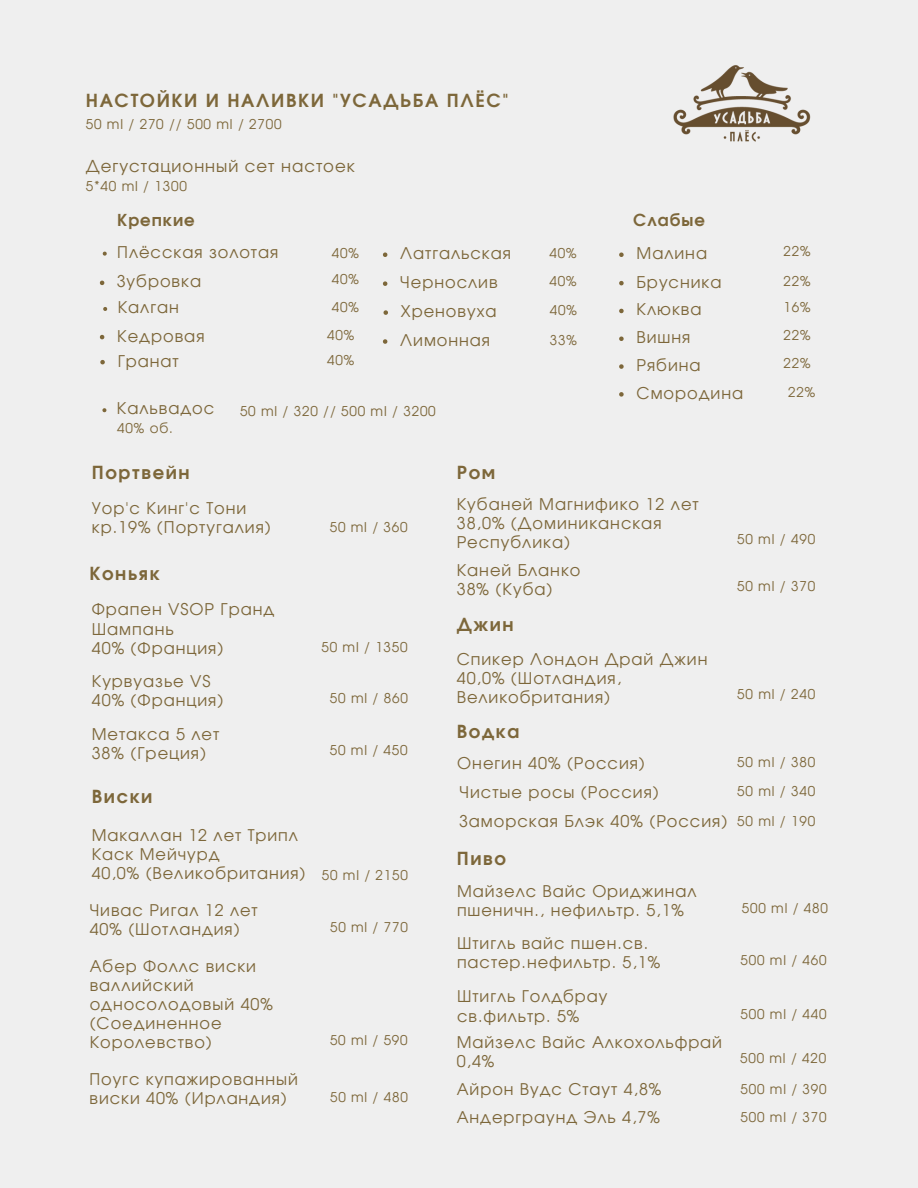
<style>
.page{position:relative;width:918px;height:1188px;background:#efefef}
.page>*{position:absolute;margin:0;border:0;box-sizing:border-box;transform-origin:0 0}
.t1{font:700 18px "Evolventa";letter-spacing:.09em;color:#7d673a}
.t2{font:16.5px "Evolventa";letter-spacing:.06em;color:#7d673a}
.t3{font:700 16.5px "Evolventa";letter-spacing:.06em;color:#7d673a}
.t4{font:16.2px/19.2px "Evolventa";letter-spacing:.06em;color:#7d673a}
.t5{font:13.5px "Evolventa";letter-spacing:.06em;color:#7d673a}
</style>
<div class="page">
<img style="left:673px;top:65px;width:138px;height:77px">
<svg style="left:103px;top:252px;width:4px;height:4px"></svg>
<svg style="left:100px;top:281px;width:4px;height:4px"></svg>
<svg style="left:103px;top:307px;width:4px;height:4px"></svg>
<svg style="left:100px;top:335px;width:4px;height:4px"></svg>
<svg style="left:100px;top:360px;width:5px;height:4px"></svg>
<svg style="left:102px;top:408px;width:4px;height:4px"></svg>
<svg style="left:383px;top:253px;width:4px;height:4px"></svg>
<svg style="left:383px;top:281px;width:4px;height:5px"></svg>
<svg style="left:384px;top:310px;width:4px;height:5px"></svg>
<svg style="left:383px;top:339px;width:4px;height:5px"></svg>
<svg style="left:619px;top:253px;width:5px;height:4px"></svg>
<svg style="left:619px;top:281px;width:5px;height:4px"></svg>
<svg style="left:619px;top:309px;width:5px;height:4px"></svg>
<svg style="left:619px;top:337px;width:5px;height:4px"></svg>
<svg style="left:619px;top:364px;width:5px;height:5px"></svg>
<svg style="left:619px;top:392px;width:5px;height:5px"></svg>
<p class="t1" style="left:86px;top:93px;width:424px">НАСТОЙКИ И НАЛИВКИ "УСАДЬБА ПЛЁС"</p>
<p class="t5" style="left:86px;top:119px;width:197px">50 ml / 270 // 500 ml / 2700</p>
<h4 class="t2" style="left:86px;top:159px;width:271px">Дегустационный сет настоек</h4>
<p class="t5" style="left:86px;top:180px;width:103px">5*40 ml / 1300</p>
<p class="t3" style="left:117px;top:213px;width:79px">Крепкие</p>
<h4 class="t4" style="left:117px;top:243px;width:163px">Плёсская золотая</h4>
<h2 class="t4" style="left:117px;top:273px;width:85px">Зубровка</h2>
<h4 class="t4" style="left:118px;top:299px;width:63px">Калган</h4>
<h4 class="t4" style="left:117px;top:327px;width:89px">Кедровая</h4>
<p class="t4" style="left:118px;top:352px;width:63px">Гранат</p>
<h4 class="t4" style="left:117px;top:400px;width:99px">Кальвадос</h4>
<h4 class="t4" style="left:400px;top:245px;width:112px">Латгальская</h4>
<p class="t4" style="left:400px;top:274px;width:99px">Чернослив</p>
<h2 class="t4" style="left:401px;top:303px;width:97px">Хреновуха</h2>
<h4 class="t4" style="left:400px;top:332px;width:91px">Лимонная</h4>
<p class="t5" style="left:332px;top:247px;width:29px">40%</p>
<p class="t5" style="left:549px;top:247px;width:29px">40%</p>
<h4 class="t5" style="left:332px;top:273px;width:29px">40%</h4>
<h2 class="t5" style="left:549px;top:276px;width:29px">40%</h2>
<p class="t5" style="left:332px;top:301px;width:29px">40%</p>
<h4 class="t5" style="left:550px;top:305px;width:29px">40%</h4>
<h4 class="t5" style="left:327px;top:329px;width:29px">40%</h4>
<p class="t5" style="left:327px;top:354px;width:29px">40%</p>
<h4 class="t5" style="left:550px;top:334px;width:29px">33%</h4>
<h4 class="t5" style="left:240px;top:405px;width:197px">50 ml / 320 // 500 ml / 3200</h4>
<p class="t5" style="left:117px;top:422px;width:57px">40% об.</p>
<p class="t3" style="left:633px;top:213px;width:73px">Слабые</p>
<h4 class="t4" style="left:637px;top:245px;width:72px">Малина</h4>
<p class="t4" style="left:637px;top:273px;width:86px">Брусника</p>
<h2 class="t4" style="left:637px;top:301px;width:67px">Клюква</h2>
<h4 class="t4" style="left:637px;top:329px;width:55px">Вишня</h4>
<p class="t4" style="left:637px;top:357px;width:66px">Рябина</p>
<p class="t5" style="left:784px;top:245px;width:29px">22%</p>
<h2 class="t5" style="left:784px;top:275px;width:29px">22%</h2>
<h4 class="t5" style="left:784px;top:301px;width:29px">16%</h4>
<p class="t5" style="left:784px;top:329px;width:29px">22%</p>
<h4 class="t5" style="left:784px;top:357px;width:29px">22%</h4>
<h4 class="t4" style="left:637px;top:384px;width:108px">Смородина</h4>
<p class="t5" style="left:788px;top:386px;width:29px">22%</p>
<p class="t1" style="left:92px;top:465px;width:99px">Портвейн</p>
<h4 class="t4" style="left:92px;top:500px;width:181px">Уор'с Кинг'с Тони кр.19% (Португалия)</h4>
<p class="t1" style="left:89px;top:566px;width:72px">Коньяк</p>
<p class="t4" style="left:92px;top:601px;width:184px">Фрапен VSOP Гранд<br>Шампань<br>40% (Франция)</p>
<p class="t4" style="left:92px;top:673px;width:133px">Курвуазье VS<br>40% (Франция)</p>
<p class="t4" style="left:92px;top:725px;width:129px">Метакса 5 лет<br>38% (Греция)</p>
<p class="t1" style="left:92px;top:789px;width:62px">Виски</p>
<p class="t4" style="left:92px;top:826px;width:215px">Макаллан 12 лет Трипл<br>Каск Мейчурд<br>40,0% (Великобритания)</p>
<p class="t4" style="left:90px;top:901px;width:169px">Чивас Ригал 12 лет<br>40% (Шотландия)</p>
<p class="t4" style="left:90px;top:957px;width:185px">Абер Фоллс виски валлийский односолодовый 40% (Соединенное<br>Королевство)</p>
<p class="t4" style="left:89px;top:1070px;width:210px">Поугс купажированный виски 40% (Ирландия)</p>
<p class="t5" style="left:330px;top:522px;width:79px">50 ml / 360</p>
<p class="t5" style="left:321px;top:641px;width:88px">50 ml / 1350</p>
<p class="t5" style="left:330px;top:692px;width:79px">50 ml / 860</p>
<h2 class="t5" style="left:330px;top:744px;width:79px">50 ml / 450</h2>
<p class="t5" style="left:322px;top:869px;width:87px">50 ml / 2150</p>
<p class="t5" style="left:330px;top:921px;width:79px">50 ml / 770</p>
<p class="t5" style="left:330px;top:1034px;width:79px">50 ml / 590</p>
<h4 class="t5" style="left:330px;top:1091px;width:79px">50 ml / 480</h4>
<p class="t1" style="left:457px;top:465px;width:40px">Ром</p>
<p class="t4" style="left:457px;top:495px;width:244px">Кубаней Магнифико 12 лет<br>38,0% (Доминиканская<br>Республика)</p>
<h1 class="t4" style="left:457px;top:562px;width:125px">Каней Бланко<br>38% (Куба)</h1>
<p class="t1" style="left:457px;top:617px;width:59px">Джин</p>
<p class="t4" style="left:457px;top:650px;width:252px">Спикер Лондон Драй Джин<br>40,0% (Шотландия,<br>Великобритания)</p>
<p class="t1" style="left:457px;top:724px;width:64px">Водка</p>
<p class="t4" style="left:457px;top:754px;width:189px">Онегин 40% (Россия)</p>
<p class="t4" style="left:460px;top:783px;width:201px">Чистые росы (Россия)</p>
<p class="t4" style="left:460px;top:813px;width:269px">Заморская Блэк 40% (Россия)</p>
<p class="t1" style="left:457px;top:851px;width:51px">Пиво</p>
<p class="t4" style="left:457px;top:882px;width:241px">Майзелс Вайс Ориджинал пшеничн., нефильтр. 5,1%</p>
<p class="t4" style="left:457px;top:934px;width:205px">Штигль вайс пшен.св. пастер.нефильтр. 5,1%</p>
<p class="t4" style="left:457px;top:988px;width:152px">Штигль Голдбрау св.фильтр. 5%</p>
<h4 class="t4" style="left:457px;top:1034px;width:267px">Майзелс Вайс Алкохольфрай<br>0,4%</h4>
<p class="t4" style="left:457px;top:1081px;width:206px">Айрон Вудс Стаут 4,8%</p>
<h2 class="t5" style="left:737px;top:534px;width:79px">50 ml / 490</h2>
<p class="t5" style="left:737px;top:580px;width:79px">50 ml / 370</p>
<p class="t5" style="left:737px;top:688px;width:79px">50 ml / 240</p>
<p class="t5" style="left:737px;top:756px;width:79px">50 ml / 380</p>
<p class="t5" style="left:737px;top:785px;width:79px">50 ml / 340</p>
<p class="t5" style="left:737px;top:815px;width:79px">50 ml / 190</p>
<h4 class="t5" style="left:742px;top:903px;width:87px">500 ml / 480</h4>
<p class="t5" style="left:741px;top:955px;width:87px">500 ml / 460</p>
<h2 class="t5" style="left:741px;top:1008px;width:87px">500 ml / 440</h2>
<h4 class="t5" style="left:740px;top:1053px;width:87px">500 ml / 420</h4>
<p class="t5" style="left:741px;top:1084px;width:87px">500 ml / 390</p>
<h2 class="t4" style="left:457px;top:1108px;width:205px">Андерграунд Эль 4,7%</h2>
<h4 class="t5" style="left:741px;top:1111px;width:87px">500 ml / 370</h4>
</div>
